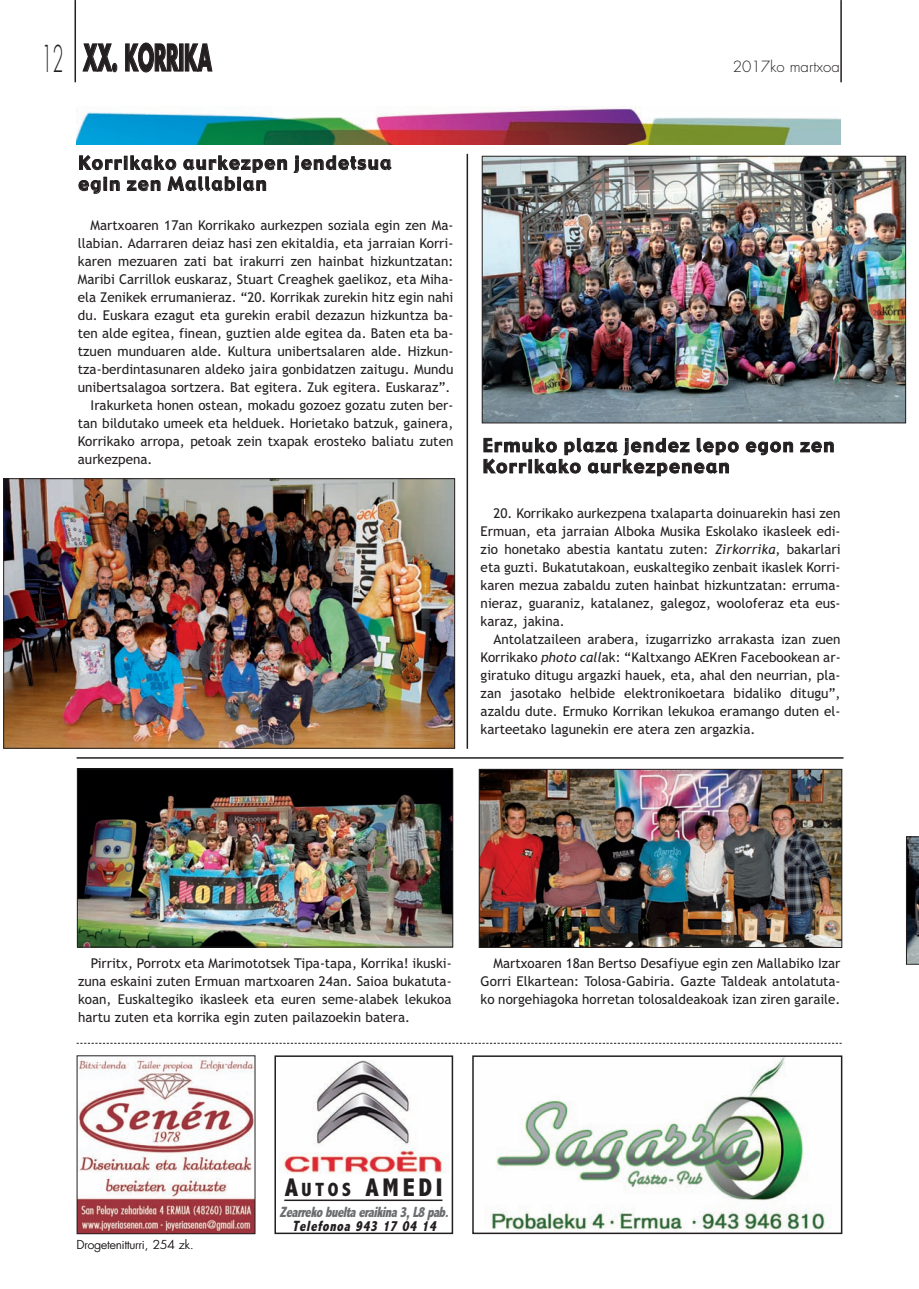
<style>
.page{position:relative;width:919px;height:1289px;background:#fff}
.page>*{position:absolute;margin:0;border:0;box-sizing:border-box;transform-origin:0 0}
.t1{font:700 36px "Futura";letter-spacing:-.005em;color:#231f20;scale:.5 1}
.t2{font:800 condensed 25.8px "Abadi";letter-spacing:.145em;color:#231f20}
.t3{font:18px/21px "Gadget";letter-spacing:.085em;color:#231f20}
.t4{font:italic 800 condensed 15px "Abadi";color:#6c6d70;scale:.9 1}
.t5{font:italic 800 condensed 15px "Abadi";color:#231f20;scale:.9 1}
.t6{font:300 15px "Futura";color:#231f20}
.t7{font:13.5px/18px "Trebuchet MS";color:#231f20;text-align:justify}
.t8{font:300 12px "Futura";color:#231f20}
.s1{font-weight:300}
.s2{font-style:italic}
.s3{font-size:19.35px}
</style>
<div class="page">
<hr style="left:74px;top:1px;width:2px;height:81px;background:#231f20">
<hr style="left:840px;top:1px;width:1px;height:81px;background:#231f20">
<img style="left:485px;top:1058px;width:345px;height:172px">
<div style="left:472px;top:1055px;width:370px;height:178px;border:2px solid #231f20"></div>
<div style="left:274px;top:1055px;width:179px;height:178px;border:2px solid #231f20"></div>
<img style="left:284px;top:1060px;width:160px;height:113px">
<hr style="left:284px;top:1199px;width:158px;height:1px;background:#231f20">
<img style="left:79px;top:1057px;width:174px;height:174px">
<img style="left:484px;top:158px;width:419px;height:263px">
<div style="left:482px;top:156px;width:423px;height:267px;border:1px solid #231f20"></div>
<img style="left:5px;top:480px;width:448px;height:266px">
<div style="left:3px;top:478px;width:452px;height:270px;border:1px solid #231f20"></div>
<img style="left:79px;top:770px;width:372px;height:175px">
<div style="left:77px;top:768px;width:376px;height:179px;border:1px solid #231f20"></div>
<img style="left:481px;top:771px;width:359px;height:174px">
<div style="left:479px;top:769px;width:363px;height:178px;border:1px solid #231f20"></div>
<svg style="left:77px;top:1042px;width:764px;height:1px"></svg>
<img style="left:77px;top:107px;width:763px;height:38px">
<svg style="left:906px;top:836px;width:12px;height:128px"></svg>
<hr style="left:466px;top:154px;width:2px;height:594px;background:#231f20">
<hr style="left:77px;top:757px;width:766px;height:1px;background:#231f20">
<h1 class="t1" style="left:41px;top:41px;width:342px"><span class="s1">12</span> XX. KORRIKA</h1>
<p class="t6" style="left:732px;top:59px;width:109px">2017ko martxoa</p>
<h3 class="t3" style="left:78px;top:154px;width:314px">Korrikako aurkezpen jendetsua egin zen Mallabian</h3>
<p class="t7" style="left:91px;top:217px;width:364px">Martxoaren 17an Korrikako aurkezpen soziala egin zen Ma-</p>
<p class="t7" style="left:78px;top:235px;width:377px">llabian. Adarraren deiaz hasi zen ekitaldia, eta jarraian Korri-</p>
<p class="t7" style="left:78px;top:253px;width:377px">karen mezuaren zati bat irakurri zen hainbat hizkuntzatan:</p>
<p class="t7" style="left:78px;top:271px;width:377px">Maribi Carrillok euskaraz, Stuart Creaghek gaelikoz, eta Miha-</p>
<p class="t7" style="left:78px;top:289px;width:377px">ela Zenikek errumanieraz. “20. Korrikak zurekin hitz egin nahi</p>
<p class="t7" style="left:78px;top:307px;width:377px">du. Euskara ezagut eta gurekin erabil dezazun hizkuntza ba-</p>
<p class="t7" style="left:78px;top:325px;width:377px">ten alde egitea, finean, guztien alde egitea da. Baten eta ba-</p>
<p class="t7" style="left:78px;top:343px;width:377px">tzuen munduaren alde. Kultura unibertsalaren alde. Hizkun-</p>
<p class="t7" style="left:78px;top:361px;width:377px">tza-berdintasunaren aldeko jaira gonbidatzen zaitugu. Mundu</p>
<p class="t7" style="left:78px;top:379px;width:374px">unibertsalagoa sortzera. Bat egitera. Zuk egitera. Euskaraz”.</p>
<p class="t7" style="left:91px;top:397px;width:364px">Irakurketa honen ostean, mokadu gozoez gozatu zuten ber-</p>
<p class="t7" style="left:78px;top:415px;width:377px">tan bildutako umeek eta helduek. Horietako batzuk, gainera,</p>
<p class="t7" style="left:78px;top:433px;width:377px">Korrikako arropa, petoak zein txapak erosteko baliatu zuten</p>
<p class="t7" style="left:78px;top:451px;width:76px">aurkezpena.</p>
<h3 class="t3" style="left:483px;top:436px;width:353px">Ermuko plaza jendez lepo egon zen<br>Korrikako aurkezpenean</h3>
<p class="t7" style="left:480px;top:505px;width:361px;text-indent:13px">20. Korrikako aurkezpena txalaparta doinuarekin hasi zen Ermuan, eta jarraian Alboka Musika Eskolako ikasleek edi&shy;zio honetako abestia kantatu zuten: <span class="s2">Zirkorrika</span>, bakarlari eta guzti. Bukatutakoan, euskaltegiko zenbait ikaslek Korri&shy;karen mezua zabaldu zuten hainbat hizkuntzatan: erruma&shy;nieraz, guaraniz, katalanez, galegoz, wooloferaz eta eus&shy;karaz, jakina.</p>
<p class="t7" style="left:480px;top:631px;width:361px;text-indent:13px">Antolatzaileen arabera, izugarrizko arrakasta izan zuen Korrikako <span class="s2">photo call</span>ak: “Kaltxango AEKren Facebookean ar&shy;giratuko ditugu argazki hauek, eta, ahal den neurrian, pla&shy;zan jasotako helbide elektronikoetara bidaliko ditugu”, azaldu dute. Ermuko Korrikan lekukoa eramango duten el&shy;karteetako lagunekin ere atera zen argazkia.</p>
<p class="t7" style="left:78px;top:955px;width:375px;text-indent:13px">Pirritx, Porrotx eta Marimototsek Tipa-tapa, Korrika! ikuski&shy;zuna eskaini zuten Ermuan martxoaren 24an. Saioa bukatuta&shy;koan, Euskaltegiko ikasleek eta euren seme-alabek lekukoa hartu zuten eta korrika egin zuten pailazoekin batera.</p>
<p class="t7" style="left:480px;top:955px;width:361px;text-indent:13px">Martxoaren 18an Bertso Desafiyue egin zen Mallabiko Izar Gorri Elkartean: Tolosa-Gabiria. Gazte Taldeak antolatuta&shy;ko norgehiagoka horretan tolosaldeakoak izan ziren garaile.</p>
<p class="t8" style="left:77px;top:1238px;width:118px">Drogetenitturri, 254 zk.</p>
<h2 class="t2" style="left:285px;top:1178px;width:159px">A<span class="s3">UTOS</span> AMEDI</h2>
<p class="t4" style="left:279px;top:1207px;width:192px">Zearreko bueltaeraikina3,L8 pab.</p>
<p class="t5" style="left:292px;top:1221px;width:164px">Telefonoa 943 17 04 14</p>
</div>
